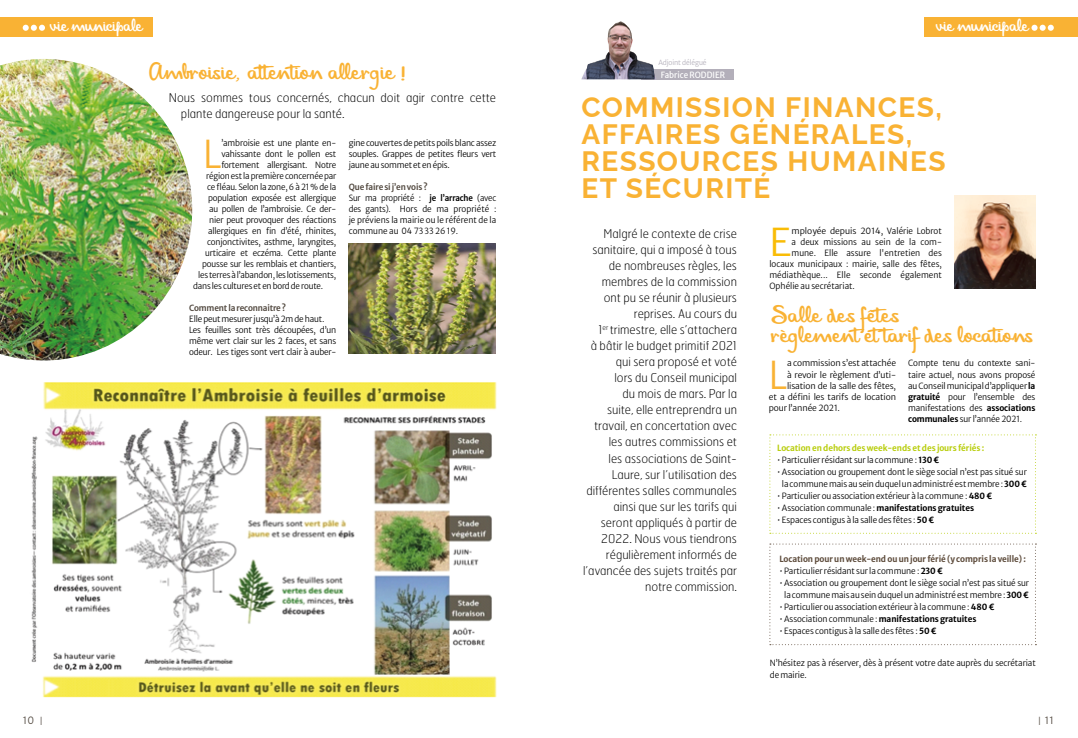
<style>
.page{position:relative;width:1078px;height:738px;background:#fff}
.page>*{position:absolute;margin:0;border:0;box-sizing:border-box;transform-origin:0 0}
.t1{font:38.1px "Merriweather Sans";color:#f9b234;scale:.95 1}
.t2{font:38.1px "Merriweather Sans";color:#f9bc06}
.t3{font:700 28px/27px "Raleway";letter-spacing:.05em;color:#f9b234}
.t4{font:21px/20px "Mandela Script Personal Use";color:#f9b234;scale:1.29 1}
.t5{font:16px "Mandela Script Personal Use";letter-spacing:-.01em;color:#fff;scale:1.25 1}
.t6{font:100 12px/16px "Hermes";color:#000}
.t7{font:10px "Merriweather Sans";color:#524940}
.t8{font:8.5px/11px "Merriweather Sans";letter-spacing:-.01em;color:#000;scale:.95 1}
.t9{font:8.5px "Merriweather Sans";letter-spacing:-.01em;color:#000;scale:.94 1}
.t10{font:8.5px "Merriweather Sans";letter-spacing:-.01em;color:#000}
.t11{font:8.5px/11px "Merriweather Sans";letter-spacing:-.01em;color:#000;scale:.92 1}
.t12{font:700 8.5px "Merriweather Sans";letter-spacing:-.01em;color:#000;scale:.95 1}
.t13{font:700 8.5px "Merriweather Sans";letter-spacing:-.01em;color:#5e4c3c;scale:.95 1}
.t14{font:700 8.5px "Merriweather Sans";letter-spacing:-.01em;color:#b9ce0f;scale:.95 1}
.t15{font:600 8.5px "Merriweather Sans";letter-spacing:-.02em;color:#524940;scale:.95 1}
.t16{font:8.5px "Merriweather Sans";color:#fff;scale:.94 1}
.t17{font:7px "Merriweather Sans";letter-spacing:-.01em;color:#b3afba;scale:.95 1}
.s1{font-weight:600;color:#524940}
.s2{font-weight:600}
.s3{font-weight:700}
.s4{font-weight:400}
.s5{font-family:"Raleway";font-size:11.7px}
</style>
<div class="page">
<div style="left:0;top:17px;width:153px;height:19px;background:#f9b234"></div>
<div style="left:924px;top:17px;width:153px;height:19px;background:#f9b234"></div>
<svg style="left:23px;top:25px;width:22px;height:6px"></svg>
<svg style="left:1031px;top:25px;width:22px;height:6px"></svg>
<img style="left:0;top:59px;width:192px;height:301px">
<img style="left:349px;top:243px;width:146px;height:110px">
<img style="left:31px;top:382px;width:466px;height:316px">
<div style="left:641px;top:69px;width:92px;height:10px;background:#b3afba"></div>
<img style="left:581px;top:21px;width:75px;height:58px">
<svg style="left:769px;top:434px;width:267px;height:99px"></svg>
<svg style="left:769px;top:543px;width:267px;height:99px"></svg>
<img style="left:954px;top:195px;width:81px;height:93px">
<h3 class="t5" style="left:50px;top:16px;width:75px">vie municipale</h3>
<h3 class="t5" style="left:936px;top:16px;width:75px">vie municipale</h3>
<h3 class="t4" style="left:149px;top:62px;width:201px">Ambroisie, attention allergie !</h3>
<h3 class="t6" style="left:181px;top:89px;width:316px;text-indent:-12px">Nous sommes tous concernés, chacun doit agir contre cette plante dangereuse pour la santé.</h3>
<h1 class="t1" style="left:203px;top:121px;width:21px">L</h1>
<p class="t9" style="left:221px;top:135px;width:124px">’ambroisie est une plante en-</p>
<p class="t9" style="left:221px;top:146px;width:124px">vahissante dont le pollen est</p>
<p class="t9" style="left:221px;top:157px;width:124px">fortement allergisant. Notre</p>
<p class="t9" style="left:206px;top:168px;width:140px">région est la première concernée par</p>
<p class="t9" style="left:207px;top:179px;width:139px">ce fléau. Selon la zone, 6 à 21 % de la</p>
<p class="t9" style="left:208px;top:190px;width:138px">population exposée est allergique</p>
<p class="t9" style="left:209px;top:201px;width:137px">au pollen de l’ambroisie. Ce der-</p>
<p class="t9" style="left:209px;top:212px;width:137px">nier peut provoquer des réactions</p>
<p class="t9" style="left:208px;top:223px;width:138px">allergiques en fin d’été, rhinites,</p>
<p class="t9" style="left:207px;top:234px;width:139px">conjonctivites, asthme, laryngites,</p>
<p class="t9" style="left:205px;top:245px;width:141px">urticaire et eczéma. Cette plante</p>
<p class="t9" style="left:202px;top:256px;width:144px">pousse sur les remblais et chantiers,</p>
<p class="t9" style="left:198px;top:267px;width:148px">les terres à l’abandon, les lotissements,</p>
<p class="t9" style="left:193px;top:278px;width:140px">dans les cultures et en bord de route.</p>
<p class="t15" style="left:189px;top:300px;width:104px">Comment la reconnaitre ?</p>
<p class="t8" style="left:189px;top:312px;width:156px">Elle peut mesurer jusqu’à 2m de haut.<br>Les feuilles sont très découpées, d’un même vert clair sur les 2 faces, et sans odeur. Les tiges sont vert clair à auber-</p>
<p class="t8" style="left:348px;top:136px;width:157px;text-align:justify">gine couvertes de petits poils blanc assez souples. Grappes de petites fleurs vert jaune au sommet et en épis.</p>
<p class="t11" style="left:348px;top:180px;width:162px"><span class="s1">Que faire si j’en vois ?<br></span>Sur ma propriété : <span class="s2">je l’arrache</span> (avec des gants). Hors de ma propriété : je préviens la mairie ou le référent de la commune au 04 73 33 26 19.</p>
<p class="t17" style="left:658px;top:56px;width:52px">Adjoint délégué</p>
<h2 class="t3" style="left:581px;top:91px;width:365px">COMMISSION FINANCES,<br>AFFAIRES GÉNÉRALES,<br>RESSOURCES HUMAINES<br>ET SÉCURITÉ</h2>
<p class="t6" style="left:583px;top:225px;width:155px;text-align:right">Malgré le contexte de crise sanitaire, qui a imposé à tous de nombreuses règles, les membres de la commission ont pu se réunir à plusieurs reprises. Au cours du<br>1<sup>er</sup> trimestre, elle s’attachera<br>à bâtir le budget primitif 2021 qui sera proposé et voté<br>lors du Conseil municipal<br>du mois de mars. Par la<br>suite, elle entreprendra un travail, en concertation avec les autres commissions et<br>les associations de Saint-<br>Laure, sur l’utilisation des différentes salles communales ainsi que sur les tarifs qui seront appliqués à partir de<br>2022. Nous vous tiendrons régulièrement informés de l’avancée des sujets traités par notre commission.</p>
<p class="t16" style="left:660px;top:67px;width:70px">Fabrice RODDIER</p>
<h1 class="t2" style="left:769px;top:209px;width:24px">E</h1>
<p class="t10" style="left:791px;top:223px;width:152px">mployée depuis 2014, Valérie Lobrot</p>
<p class="t8" style="left:791px;top:235px;width:160px">a deux missions au sein de la com-</p>
<p class="t8" style="left:791px;top:246px;width:160px">mune. Elle assure l'entretien des</p>
<p class="t8" style="left:769px;top:257px;width:183px">locaux municipaux : mairie, salle des fêtes,</p>
<p class="t8" style="left:769px;top:268px;width:183px">médiathèque... Elle seconde également</p>
<p class="t8" style="left:769px;top:279px;width:91px">Ophélie au secrétariat.</p>
<h3 class="t4" style="left:770px;top:304px;width:204px">Salle des fêtes règlementettarif des locations</h3>
<h1 class="t1" style="left:768px;top:341px;width:21px">L</h1>
<p class="t10" style="left:786px;top:355px;width:110px">a commission s’est attachée</p>
<p class="t8" style="left:907px;top:356px;width:135px;text-align:justify">Compte tenu du contexte sani&shy;taire actuel, nous avons proposé au Conseil municipal d’appliquer <span class="s3">la gratuité</span> pour l’ensemble des manifestations des <span class="s3">associations communales</span> sur l’année 2021.</p>
<p class="t14" style="left:777px;top:440px;width:219px">Location en dehors des week-ends et des jours fériés :</p>
<p class="t8" style="left:777px;top:453px;width:172px">• Particulier résidant sur la commune : <span class="s3">130 €</span></p>
<p class="t8" style="left:777px;top:465px;width:264px;line-height:12px;text-align:center">• Association ou groupement dont le siège social n’est pas situé sur la commune mais au sein duquel un administré est membre : <span class="s3">300 €</span></p>
<p class="t8" style="left:777px;top:489px;width:228px">• Particulier ou association extérieur à la commune : <span class="s3">480 €</span></p>
<p class="t12" style="left:777px;top:500px;width:209px"><span class="s4">• Association communale :</span> manifestations gratuites</p>
<p class="t8" style="left:777px;top:513px;width:167px">• Espaces contigus à la salle des fêtes : <span class="s3">50 €</span></p>
<p class="t13" style="left:779px;top:551px;width:261px">Location pour un week-end ou un jour férié (y compris la veille) :</p>
<p class="t8" style="left:779px;top:564px;width:173px">• Particulier résidant sur la commune : <span class="s3">230 €</span></p>
<p class="t8" style="left:779px;top:575px;width:264px;line-height:12px;text-align:center">• Association ou groupement dont le siège social n’est pas situé sur la commune mais au sein duquel un administré est membre : <span class="s3">300 €</span></p>
<p class="t8" style="left:779px;top:600px;width:228px">• Particulier ou association extérieur à la commune : <span class="s3">480 €</span></p>
<p class="t12" style="left:779px;top:611px;width:209px"><span class="s4">• Association communale :</span> manifestations gratuites</p>
<p class="t8" style="left:779px;top:624px;width:167px">• Espaces contigus à la salle des fêtes : <span class="s3">50 €</span></p>
<p class="t8" style="left:769px;top:655px;width:281px;line-height:12px">N’hésitez pas à réserver, dès à présent votre date auprès du secrétariat de mairie.</p>
<p class="t10" style="left:786px;top:366px;width:111px">à revoir le règlement d’uti-</p>
<p class="t10" style="left:786px;top:377px;width:110px">lisation de la salle des fêtes,</p>
<p class="t10" style="left:768px;top:388px;width:129px">et a défini les tarifs de location</p>
<p class="t10" style="left:768px;top:399px;width:73px">pour l’année 2021.</p>
<p class="t7" style="left:23px;top:711px;width:21px">10 <span class="s5">I</span></p>
<p class="t7" style="left:1038px;top:711px;width:17px"><span class="s5">I</span> 11</p>
</div>
